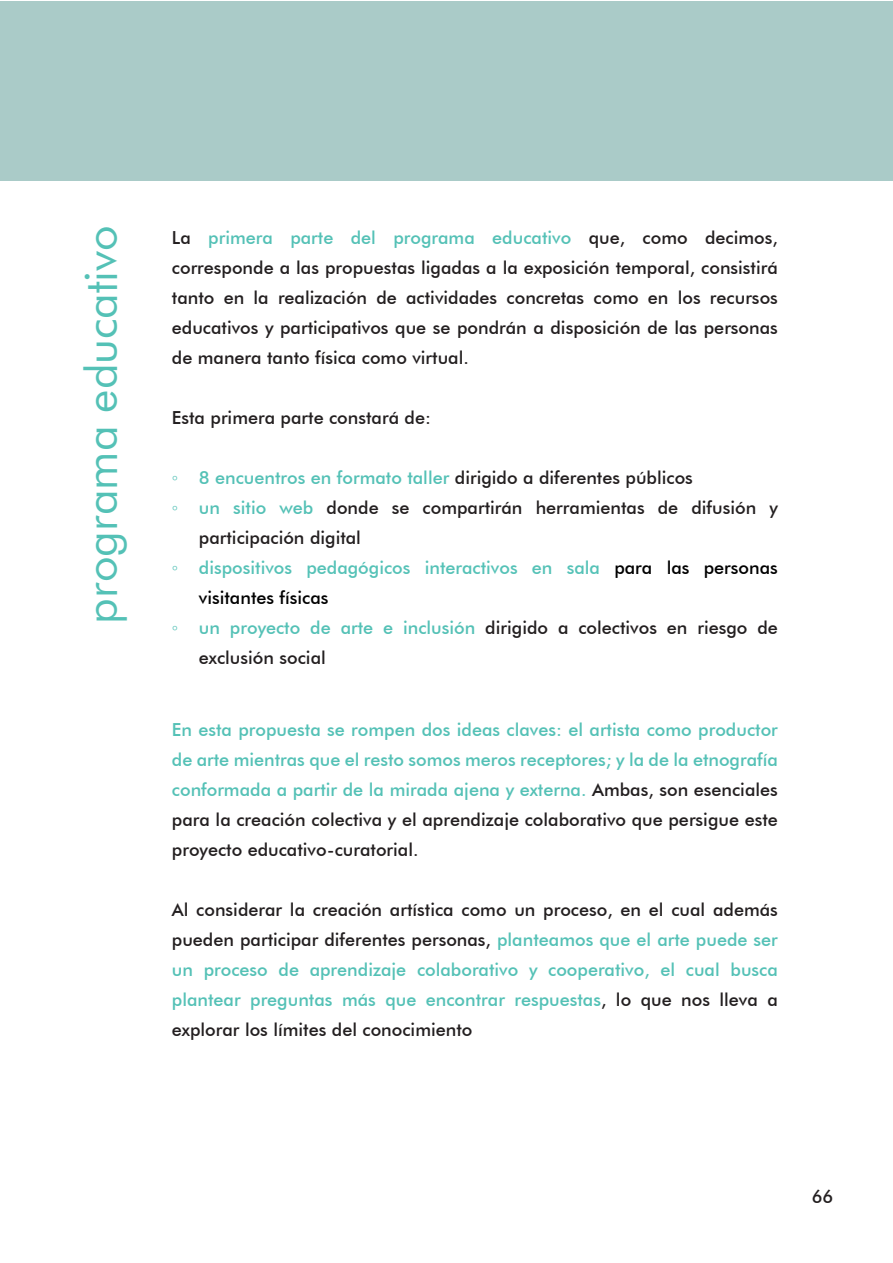
<style>
.page{position:relative;width:893px;height:1263px;background:#fff}
.page>*{position:absolute;margin:0;border:0;box-sizing:border-box;transform-origin:0 0}
.t1{font:45px "Futura BT";color:#54c1b6}
.t2{font:500 18px/30px "Futura BT";color:#231f20;text-align:justify}
.t3{font:500 18px/30px "Futura BT";color:#54c1b6;text-align:justify}
.t4{font:500 18px "Futura BT";color:#55c2b7}
.t5{font:500 18px "Futura BT";color:#000001}
.s1{color:#54c1b6}
.s2{font-family:"Times New Roman";font-weight:400;color:#54c1b6}
.s3{color:#000001}
.s4{color:#231f20}
</style>
<div class="page">
<div style="left:0;top:1px;width:893px;height:180px;background:#aacbc8"></div>
<h1 class="t1" style="left:74px;top:624px;width:400px;rotate:-90deg">programa educativo</h1>
<p class="t2" style="left:172px;top:222px;width:607px">La <span class="s1">primera parte del programa educativo</span> que, como decimos, corresponde a las propuestas ligadas a la exposición temporal, consistirá tanto en la realización de actividades concretas como en los recursos educativos y participativos que se pondrán a disposición de las personas de manera tanto física como virtual.</p>
<p class="t2" style="left:172px;top:402px;width:261px">Esta primera parte constará de:</p>
<p class="t2" style="left:172px;top:462px;width:522px"><span class="s2">◦</span> <span class="s1">8 encuentros en formato taller</span> dirigido a diferentes públicos</p>
<p class="t2" style="left:172px;top:492px;width:607px"><span class="s2">◦</span> <span class="s1">un sitio web</span> donde se compartirán herramientas de difusión y</p>
<p class="t2" style="left:199px;top:522px;width:164px">participación digital</p>
<p class="t4" style="left:172px;top:557px;width:607px"><span class="s2">◦</span> dispositivos pedagógicos interactivos en sala <span class="s3">para las personas</span></p>
<p class="t5" style="left:199px;top:587px;width:131px">visitantes físicas</p>
<p class="t2" style="left:172px;top:612px;width:607px"><span class="s2">◦</span> <span class="s1">un proyecto de arte e inclusión</span> dirigido a colectivos en riesgo de</p>
<p class="t2" style="left:199px;top:642px;width:128px">exclusión social</p>
<p class="t3" style="left:172px;top:715px;width:607px">En esta propuesta se rompen dos ideas claves: el artista como productor de arte mientras que el resto somos meros receptores; y la de la etnografía conformada a partir de la mirada ajena y externa. <span class="s4">Ambas, son esenciales para la creación colectiva y el aprendizaje colaborativo que persigue este proyecto educativo-curatorial.</span></p>
<p class="t2" style="left:172px;top:895px;width:607px">Al considerar la creación artística como un proceso, en el cual además pueden participar diferentes personas, <span class="s1">planteamos que el arte puede ser un proceso de aprendizaje colaborativo y cooperativo, el cual busca plantear preguntas más que encontrar respuestas</span>, lo que nos lleva a explorar los límites del conocimiento</p>
<p class="t2" style="left:812px;top:1182px;width:23px">66</p>
</div>
